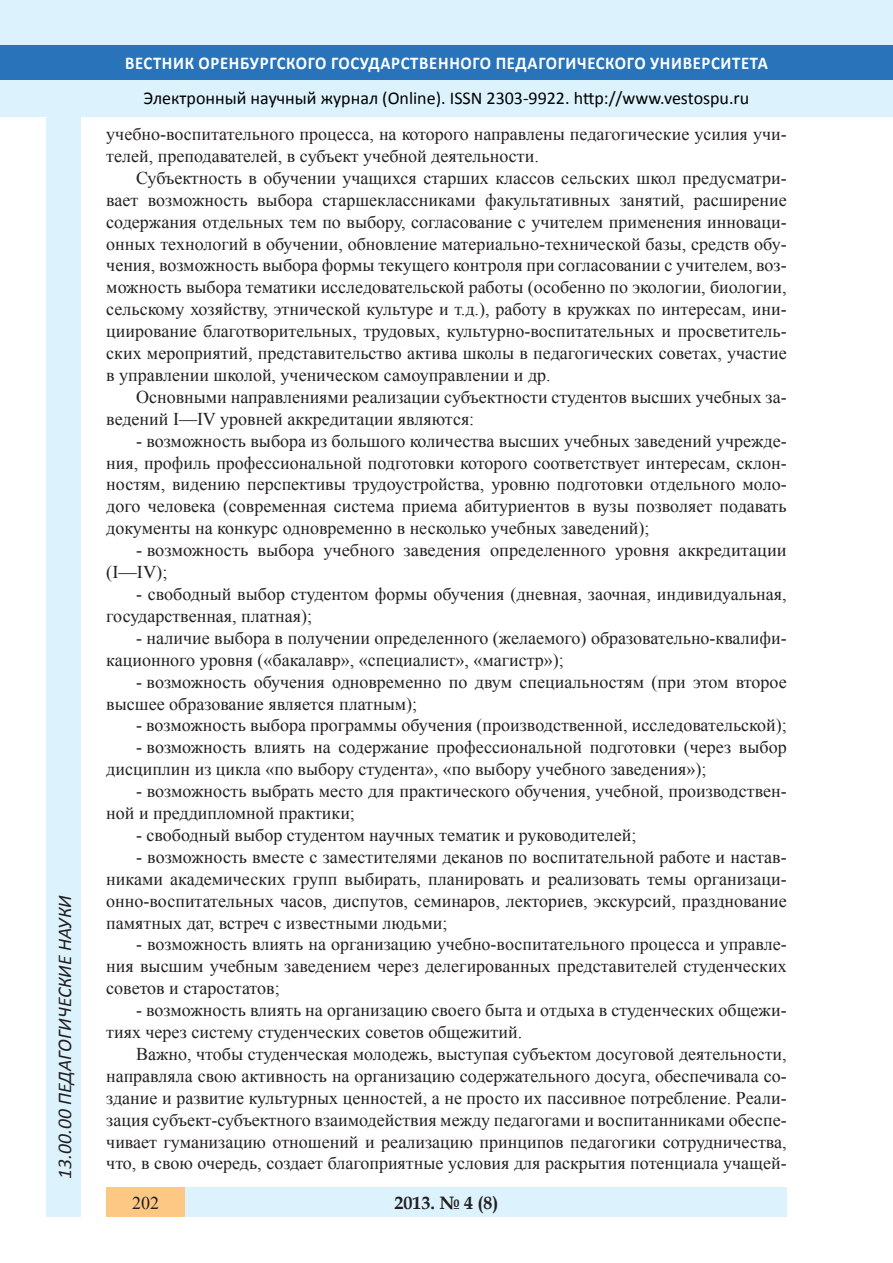
<style>
.page{position:relative;width:893px;height:1263px;background:#fff}
.page>*{position:absolute;margin:0;border:0;box-sizing:border-box;transform-origin:0 0}
.t1{font:italic 19.5px "Calibri";color:#231f20}
.Стиль2{font:18px/21.9px "Times New Roman";color:#231f20}
.t2{font:18px "Calibri";color:#000}
.t3{font:700 18px "Calibri";letter-spacing:.04em;color:#fff;scale:.93 1}
.t4{font:700 18px "Book Antiqua";color:#231f20}
</style>
<div class="page">
<div style="left:0;top:0;width:893px;height:116px;background:#dcf2fc"></div>
<div style="left:0;top:45px;width:893px;height:34px;background:#2873ba"></div>
<div style="left:106px;top:1188px;width:681px;height:29px;background:#dcf2fc"></div>
<div style="left:106px;top:1188px;width:79px;height:29px;background:#fdc784"></div>
<div style="left:47px;top:116px;width:34px;height:1101px;background:#dcf2fc"></div>
<p class="t1" style="left:51px;top:1179px;width:285px;rotate:-90deg">13.00.00 ПЕДАГОГИЧЕСКИЕ НАУКИ</p>
<p class="t3" style="left:125px;top:50px;width:693px">ВЕСТНИК ОРЕНБУРГСКОГО ГОСУДАРСТВЕННОГО ПЕДАГОГИЧЕСКОГО УНИВЕРСИТЕТА</p>
<p class="t2" style="left:144px;top:85px;width:607px">Электронный научный журнал (Online). ISSN 2303-9922. http://www.vestospu.ru</p>
<p class="Стиль2" style="left:106px;top:122px;width:682px">учебно-воспитательного процесса, на которого направлены педагогические усилия учи&shy;телей, преподавателей, в субъект учебной деятельности.</p>
<p class="Стиль2" style="left:106px;top:166px;width:682px;text-align:justify;text-indent:30px">Субъектность в обучении учащихся старших классов сельских школ предусматри&shy;вает возможность выбора старшеклассниками факультативных занятий, расширение содержания отдельных тем по выбору, согласование с учителем применения инноваци&shy;онных технологий в обучении, обновление материально-технической базы, средств обу&shy;чения, возможность выбора формы текущего контроля при согласовании с учителем, воз&shy;можность выбора тематики исследовательской работы (особенно по экологии, биологии, сельскому хозяйству, этнической культуре и т.д.), работу в кружках по интересам, ини&shy;циирование благотворительных, трудовых, культурно-воспитательных и просветитель&shy;ских мероприятий, представительство актива школы в педагогических советах, участие в управлении школой, ученическом самоуправлении и др.</p>
<p class="Стиль2" style="left:106px;top:385px;width:682px;text-indent:30px">Основными направлениями реализации субъектности студентов высших учебных за&shy;ведений I—IV уровней аккредитации являются:</p>
<p class="Стиль2" style="left:106px;top:429px;width:682px;text-align:justify;text-indent:30px">- возможность выбора из большого количества высших учебных заведений учрежде&shy;ния, профиль профессиональной подготовки которого соответствует интересам, склон&shy;ностям, видению перспективы трудоустройства, уровню подготовки отдельного моло&shy;дого человека (современная система приема абитуриентов в вузы позволяет подавать документы на конкурс одновременно в несколько учебных заведений);</p>
<p class="Стиль2" style="left:106px;top:539px;width:682px;text-indent:30px">- возможность выбора учебного заведения определенного уровня аккредитации (I—IV);</p>
<p class="Стиль2" style="left:106px;top:582px;width:682px;text-indent:30px">- свободный выбор студентом формы обучения (дневная, заочная, индивидуальная, государственная, платная);</p>
<p class="Стиль2" style="left:106px;top:626px;width:682px;text-indent:30px">- наличие выбора в получении определенного (желаемого) образовательно-квалифи&shy;кационного уровня («бакалавр», «специалист», «магистр»);</p>
<p class="Стиль2" style="left:106px;top:670px;width:682px;text-indent:30px">- возможность обучения одновременно по двум специальностям (при этом второе высшее образование является платным);</p>
<p class="Стиль2" style="left:136px;top:714px;width:652px">- возможность выбора программы обучения (производственной, исследовательской);</p>
<p class="Стиль2" style="left:106px;top:736px;width:682px;text-indent:30px">- возможность влиять на содержание профессиональной подготовки (через выбор дисциплин из цикла «по выбору студента», «по выбору учебного заведения»);</p>
<p class="Стиль2" style="left:106px;top:779px;width:682px;text-indent:30px">- возможность выбрать место для практического обучения, учебной, производствен&shy;ной и преддипломной практики;</p>
<p class="Стиль2" style="left:136px;top:823px;width:502px">- свободный выбор студентом научных тематик и руководителей;</p>
<p class="Стиль2" style="left:106px;top:845px;width:682px;text-align:justify;text-indent:30px">- возможность вместе с заместителями деканов по воспитательной работе и настав&shy;никами академических групп выбирать, планировать и реализовать темы организаци&shy;онно-воспитательных часов, диспутов, семинаров, лекториев, экскурсий, празднование памятных дат, встреч с известными людьми;</p>
<p class="Стиль2" style="left:106px;top:933px;width:682px;text-align:justify;text-indent:30px">- возможность влиять на организацию учебно-воспитательного процесса и управле&shy;ния высшим учебным заведением через делегированных представителей студенческих советов и старостатов;</p>
<p class="Стиль2" style="left:106px;top:998px;width:682px;text-indent:30px">- возможность влиять на организацию своего быта и отдыха в студенческих общежи&shy;тиях через систему студенческих советов общежитий.</p>
<p class="Стиль2" style="left:106px;top:1042px;width:682px;text-align:justify;text-indent:30px">Важно, чтобы студенческая молодежь, выступая субъектом досуговой деятельности, направляла свою активность на организацию содержательного досуга, обеспечивала со&shy;здание и развитие культурных ценностей, а не просто их пассивное потребление. Реали&shy;зация субъект-субъектного взаимодействия между педагогами и воспитанниками обеспе&shy;чивает гуманизацию отношений и реализацию принципов педагогики сотрудничества, что, в свою очередь, создает благоприятные условия для раскрытия потенциала учащей-</p>
<p class="Стиль2" style="left:132px;top:1191px;width:28px">202</p>
<p class="t4" style="left:394px;top:1190px;width:106px">2013. № 4 (8)</p>
</div>
